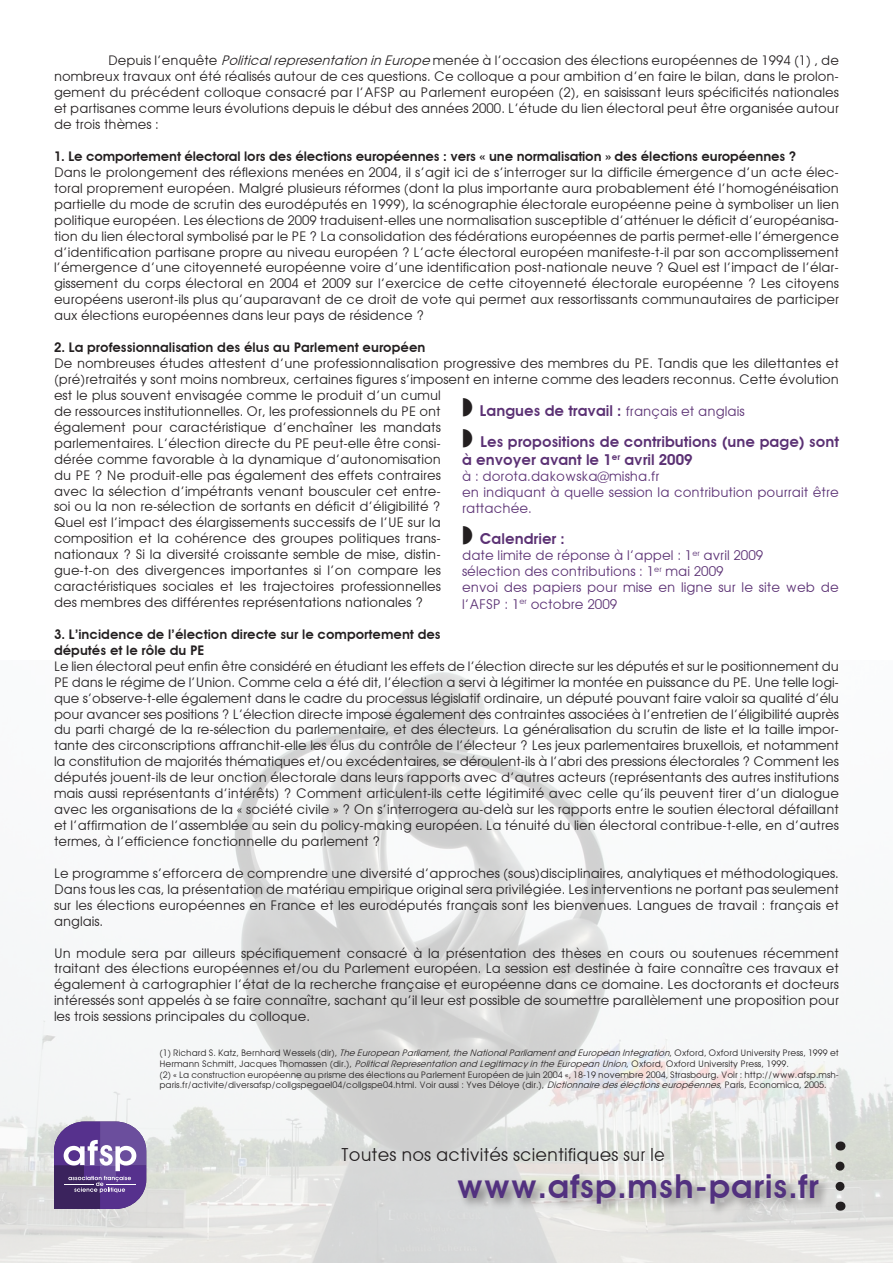
<style>
.page{position:relative;width:893px;height:1263px;background:#fff}
.page>*{position:absolute;margin:0;border:0;box-sizing:border-box;transform-origin:0 0}
.t1{font:600 33px "Avant Garde";letter-spacing:.02em;color:#52317f}
.t2{font:18px "Avant Garde";color:#231f20}
.t3{font:600 15px/18px "Avant Garde";color:#5b3174}
.t4{font:13.5px/16.2px "Avant Garde";color:#5b3174}
.t5{font:13.35px/15.9px "Avant Garde";color:#231f20;text-align:justify}
.t6{font:600 13.35px/15.9px "Avant Garde";color:#231f20}
.t7{font:9px/10.8px "Avant Garde";color:#231f20}
.s1{font-style:italic}
.s2{font-weight:400;font-size:13.5px}
.s3{font-size:18.15px}
</style>
<div class="page">
<img style="left:0;top:672px;width:893px;height:591px">
<div style="left:455px;top:1172px;width:438px;height:78px;background:#231f20;opacity:.5"></div>
<svg style="left:835px;top:1166px;width:9px;height:30px"></svg>
<svg style="left:54px;top:1121px;width:92px;height:88px"></svg>
<p class="t5" style="left:54px;top:53px;width:786px;text-indent:54px">Depuis l’enquête <span class="s1">Politicalrepresentation in Europe</span> menée à l’occasion des élections européennes de 1994 (1) , de nombreux travaux ont été réalisés autour de ces questions. Ce colloque a pour ambition d’en faire le bilan, dans le prolon&shy;gement du précédent colloque consacré par l’AFSP au Parlement européen (2), en saisissant leurs spécificités nationales et partisanes comme leurs évolutions depuis le début des années 2000. L’étude du lien électoral peut être organisée autour de trois thèmes :</p>
<p class="t6" style="left:54px;top:148px;width:744px">1. Le comportement électoral lors des élections européennes : vers « une normalisation » des élections européennes ?</p>
<p class="t5" style="left:54px;top:164px;width:787px">Dans le prolongement des réflexions menées en 2004, il s’agit ici de s’interroger sur la difficile émergence d’un acte élec&shy;toral proprement européen. Malgré plusieurs réformes (dont la plus importante aura probablement été l’homogénéisation partielle du mode de scrutin des eurodéputés en 1999), la scénographie électorale européenne peine à symboliser un lien politique européen. Les élections de 2009 traduisent-elles une normalisation susceptible d’atténuer le déficit d’européanisa&shy;tion du lien électoral symbolisé par le PE ? La consolidation des fédérations européennes de partis permet-elle l’émergence d’identification partisane propre au niveau européen ? L’acte électoral européen manifeste-t-il par son accomplissement l’émergence d’une citoyenneté européenne voire d’une identification post-nationale neuve ? Quel est l’impact de l’élar&shy;gissement du corps électoral en 2004 et 2009 sur l’exercice de cette citoyenneté électorale européenne ? Les citoyens européens useront-ils plus qu’auparavant de ce droit de vote qui permet aux ressortissants communautaires de participer aux élections européennes dans leur pays de résidence ?</p>
<p class="t6" style="left:54px;top:339px;width:373px">2. La professionnalisation des élus au Parlement européen</p>
<p class="t5" style="left:54px;top:355px;width:786px;text-align:left">De nombreuses études attestent d’une professionnalisation progressive des membres du PE. Tandis que les dilettantes et (pré)retraités y sont moins nombreux, certaines figures s’imposent en interne comme des leaders reconnus. Cette évolution est le plus souvent envisagée comme le produit d’un cumul<br>de ressources institutionnelles. Or, les professionnels du PE ont<br>également pour caractéristique d’enchaîner les mandats<br>parlementaires. L’élection directe du PE peut-elle être consi-<br>dérée comme favorable à la dynamique d’autonomisation<br>du PE ? Ne produit-elle pas également des effets contraires<br>avec la sélection d’impétrants venant bousculer cet entre-<br>soi ou la non re-sélection de sortants en déficit d’éligibilité ?<br>Quel est l’impact des élargissements successifs de l’UE sur la<br>composition et la cohérence des groupes politiques trans-<br>nationaux ? Si la diversité croissante semble de mise, distin-<br>gue-t-on des divergences importantes si l’on compare les<br>caractéristiques sociales et les trajectoires professionnelles<br>des membres des différentes représentations nationales ?</p>
<p class="t6" style="left:54px;top:626px;width:388px">3. L’incidence de l’élection directe sur le comportement des députés et le rôle du PE</p>
<p class="t5" style="left:54px;top:658px;width:786px">Le lien électoral peut enfin être considéré en étudiant les effets de l’élection directe sur les députés et sur le positionnement du PE dans le régime de l’Union. Comme cela a été dit, l’élection a servi à légitimer la montée en puissance du PE. Une telle logi&shy;que s’observe-t-elle également dans le cadre du processus législatif ordinaire, un député pouvant faire valoir sa qualité d’élu pour avancer ses positions ? L’élection directe impose également des contraintes associées à l’entretien de l’éligibilité auprès du parti chargé de la re-sélection du parlementaire, et des électeurs. La généralisation du scrutin de liste et la taille impor&shy;tante des circonscriptions affranchit-elle les élus du contrôle de l’électeur ? Les jeux parlementaires bruxellois, et notamment la constitution de majorités thématiques et/ou excédentaires, se déroulent-ils à l’abri des pressions électorales ? Comment les députés jouent-ils de leur onction électorale dans leurs rapports avec d’autres acteurs (représentants des autres institutions mais aussi représentants d’intérêts) ? Comment articulent-ils cette légitimité avec celle qu’ils peuvent tirer d’un dialogue avec les organisations de la « société civile » ? On s’interrogera au-delà sur les rapports entre le soutien électoral défaillant et l’affirmation de l’assemblée au sein du policy-making européen. La ténuité du lien électoral contribue-t-elle, en d’autres termes, à l’efficience fonctionnelle du parlement ?</p>
<p class="t5" style="left:54px;top:865px;width:786px">Le programme s’efforcera de comprendre une diversité d’approches (sous)disciplinaires, analytiques et méthodologiques.<br>Dans tous les cas, la présentation de matériau empirique original sera privilégiée. Les interventions ne portant pas seulement sur les élections européennes en France et les eurodéputés français sont les bienvenues. Langues de travail : français et anglais.</p>
<p class="t5" style="left:54px;top:945px;width:787px">Un module sera par ailleurs spécifiquement consacré à la présentation des thèses en cours ou soutenues récemment traitant des élections européennes et/ou du Parlement européen. La session est destinée à faire connaître ces travaux et également à cartographier l’état de la recherche française et européenne dans ce domaine. Les doctorants et docteurs intéressés sont appelés à se faire connaître, sachant qu’il leur est possible de soumettre parallèlement une proposition pour les trois sessions principales du colloque.</p>
<p class="t3" style="left:480px;top:402px;width:266px">Langues de travail : <span class="s2">français et anglais</span></p>
<p class="t3" style="left:462px;top:432px;width:378px;text-indent:18px">Les propositions de contributions (une page) sont à envoyer avant le 1<sup>er</sup> avril 2009</p>
<p class="t4" style="left:462px;top:468px;width:199px">à : dorota.dakowska@misha.fr</p>
<p class="t4" style="left:462px;top:484px;width:378px">en indiquant à quelle session la contribution pourrait être rattachée.</p>
<p class="t3" style="left:480px;top:529px;width:86px">Calendrier :</p>
<p class="t4" style="left:462px;top:547px;width:303px">date limite de réponse à l’appel : 1<sup>er</sup> avril 2009</p>
<p class="t4" style="left:462px;top:563px;width:263px">sélection des contributions : 1<sup>er</sup> mai 2009</p>
<p class="t4" style="left:462px;top:579px;width:378px">envoi des papiers pour mise en ligne sur le site web de l’AFSP : 1<sup>er</sup> octobre 2009</p>
<p class="t7" style="left:159px;top:1047px;width:681px">(1) Richard S. Katz, Bernhard Wessels (dir), <span class="s1">The European Parliament,the NationalParliamentand European Integration</span>, Oxford, Oxford University Press, 1999 et<br>Hermann Schmitt, Jacques Thomassen (dir.), <span class="s1">PoliticalRepresentation and Legitimacyin the European Union</span>, Oxford, Oxford University Press, 1999.</p>
<p class="t7" style="left:159px;top:1069px;width:681px">(2) « La construction européenne au prisme des élections au Parlement Européen de juin 2004 «, 18-19 novembre 2004, Strasbourg. Voir : http://www.afsp.msh&shy;paris.fr/activite/diversafsp/collgspegael04/collgspe04.html. Voir aussi : Yves Déloye (dir.), <span class="s1">Dictionnaire desélectionseuropéennes</span>, Paris, Economica, 2005.</p>
<p class="t2" style="left:341px;top:1144px;width:325px">Toutes nos activités scientifiques <span class="s3">sur le</span></p>
<p class="t1" style="left:457px;top:1166px;width:363px">www.afsp.msh-paris.fr</p>
</div>
